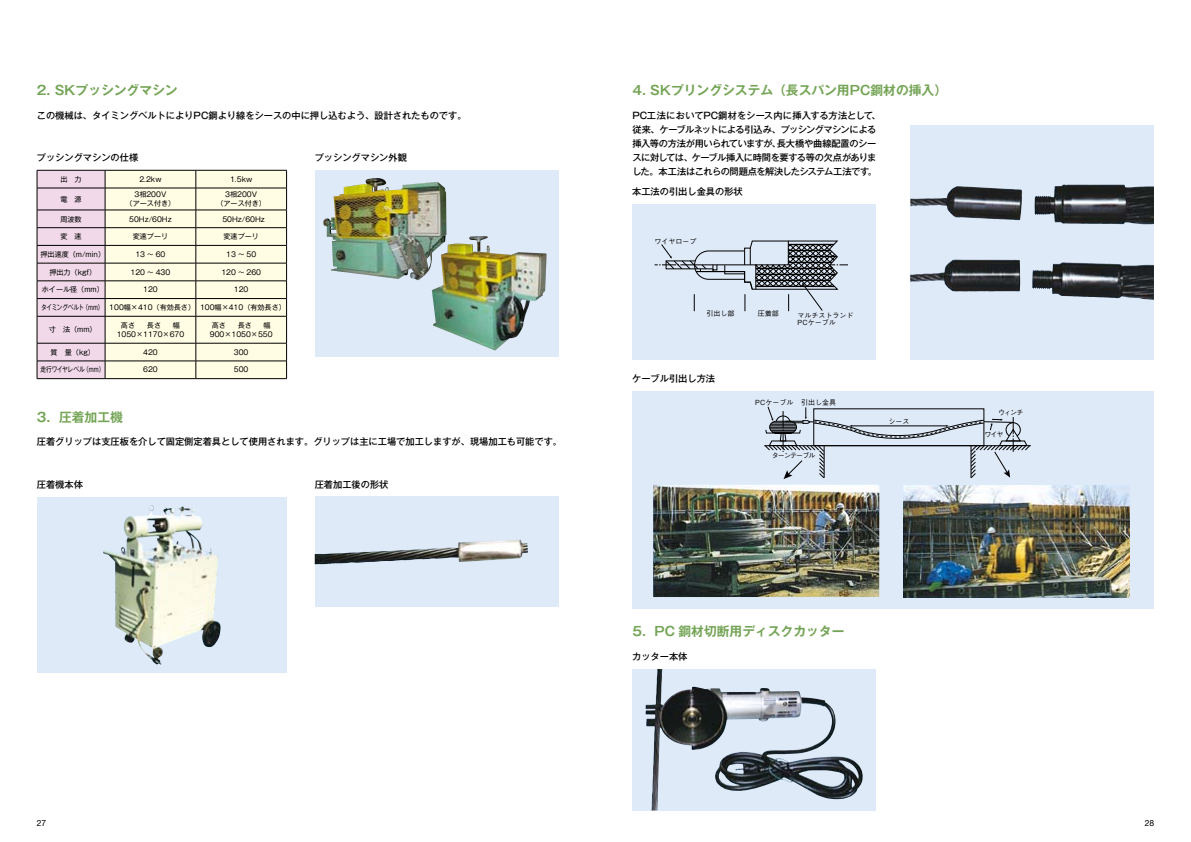
<style>
.page{position:relative;width:1191px;height:842px;background:#fff}
.page>*{position:absolute;margin:0;border:0;box-sizing:border-box;transform-origin:0 0}
.t1{font:700 12.8px "Gothic MB101 Pro De";color:#74a455}
.t2{font:500 9.2px "Gothic MB101 Pro";color:#000}
.t3{font:500 9.2px/14.2px "Gothic MB101 Pro";letter-spacing:-.04em;color:#000}
.t4{font:8.5px "Helvetica Neue LT Std";color:#000}
.t5{font:7.1px/9.2px "Gothic MB101 Pro";color:#000;text-align:center}
.t6{font:7.1px "Gothic MB101 Pro";color:#000;scale:.8 1}
.t7{font:7px/7px "Gothic BBB Pro Medium 90 pv RKSJ H";color:#000}
.t8{font:7px "Gothic BBB Pro Medium 90 pv RKSJ H";letter-spacing:-.125em;color:#000}
</style>
<div class="page">
<svg style="left:37px;top:170px;width:250px;height:208px;background:#eae3d6"></svg>
<hr style="left:37px;top:378px;width:68px;height:1px;background:#000">
<hr style="left:105px;top:378px;width:91px;height:1px;background:#000">
<hr style="left:196px;top:378px;width:91px;height:1px;background:#000">
<div style="left:37px;top:497px;width:250px;height:176px;background:#dfeaf8"></div>
<img style="left:103px;top:506px;width:118px;height:159px">
<div style="left:315px;top:170px;width:243px;height:187px;background:#dfeaf8"></div>
<div style="left:315px;top:497px;width:243px;height:110px;background:#dfeaf8"></div>
<img style="left:315px;top:540px;width:204px;height:24px">
<div style="left:632px;top:204px;width:244px;height:156px;background:#dfeaf8"></div>
<svg style="left:654px;top:240px;width:194px;height:71px"></svg>
<svg style="left:910px;top:125px;width:244px;height:235px;background:#bcc5d1"></svg>
<img style="left:1034px;top:185px;width:62px;height:39px">
<div style="left:632px;top:391px;width:522px;height:218px;background:#dfeaf8"></div>
<hr style="left:764px;top:445px;width:266px;height:1px;background:#000">
<svg style="left:765px;top:406px;width:265px;height:73px"></svg>
<svg style="left:632px;top:669px;width:244px;height:141px;background:#b9c3cf"></svg>
<img style="left:645px;top:669px;width:77px;height:141px">
<img style="left:653px;top:485px;width:226px;height:112px">
<img style="left:903px;top:485px;width:226px;height:112px">
<img style="left:323px;top:178px;width:123px;height:102px">
<img style="left:432px;top:236px;width:114px;height:115px">
<h1 class="t1" style="left:37px;top:79px;width:142px">2. SKプッシングマシン</h1>
<p class="t2" style="left:37px;top:107px;width:431px">この機械は、タイミングベルトによりPC鋼より線をシースの中に押し込むよう、設計されたものです。</p>
<p class="t2" style="left:37px;top:150px;width:103px">プッシングマシンの仕様</p>
<p class="t5" style="left:60px;top:174px;width:23px">出　力</p>
<p class="t5" style="left:139px;top:174px;width:24px">2.2kw</p>
<p class="t5" style="left:230px;top:174px;width:24px">1.5kw</p>
<p class="t5" style="left:60px;top:193px;width:23px">電　源</p>
<p class="t5" style="left:126px;top:189px;width:51px">3相200V<br>（アース付き）</p>
<p class="t5" style="left:216px;top:189px;width:51px">3相200V<br>（アース付き）</p>
<p class="t5" style="left:60px;top:213px;width:23px">周波数</p>
<p class="t5" style="left:129px;top:213px;width:44px">50Hz/60Hz</p>
<p class="t5" style="left:222px;top:213px;width:44px">50Hz/60Hz</p>
<p class="t5" style="left:60px;top:231px;width:23px">変　速</p>
<p class="t5" style="left:133px;top:231px;width:37px">変速プーリ</p>
<p class="t5" style="left:223px;top:231px;width:37px">変速プーリ</p>
<p class="t5" style="left:40px;top:249px;width:66px">押出速度（m/min）</p>
<p class="t5" style="left:135px;top:249px;width:32px">13 ～ 60</p>
<p class="t5" style="left:226px;top:249px;width:32px">13 ～ 50</p>
<p class="t5" style="left:49px;top:266px;width:48px">押出力（kgf）</p>
<p class="t5" style="left:131px;top:266px;width:41px">120 ～ 430</p>
<p class="t5" style="left:221px;top:266px;width:41px">120 ～ 260</p>
<p class="t5" style="left:42px;top:284px;width:63px">ホイール径（mm）</p>
<p class="t5" style="left:143px;top:284px;width:16px">120</p>
<p class="t5" style="left:234px;top:284px;width:16px">120</p>
<p class="t6" style="left:41px;top:301px;width:307px">タイミングベルト（mm） 100幅×410（有効長さ） 100幅×410（有効長さ）</p>
<p class="t5" style="left:49px;top:324px;width:49px">寸　法（mm）</p>
<p class="t5" style="left:117px;top:320px;width:69px">高さ 　 長さ 　幅<br>1050×1170×670</p>
<p class="t5" style="left:210px;top:320px;width:64px;text-align:left">高さ 　 長さ 　幅<br>900×1050×550</p>
<p class="t5" style="left:51px;top:346px;width:46px">質　量（kg）</p>
<p class="t5" style="left:143px;top:346px;width:16px">420</p>
<p class="t5" style="left:234px;top:346px;width:16px">300</p>
<p class="t6" style="left:40px;top:364px;width:82px">走行ワイヤレベル（mm）</p>
<p class="t5" style="left:143px;top:364px;width:16px">620</p>
<p class="t5" style="left:234px;top:364px;width:16px">500</p>
<h1 class="t1" style="left:37px;top:406px;width:87px">3. 圧着加工機</h1>
<p class="t2" style="left:315px;top:150px;width:94px">プッシングマシン外観</p>
<p class="t2" style="left:37px;top:434px;width:527px">圧着グリップは支圧板を介して固定側定着具として使用されます。グリップは主に工場で加工しますが、現場加工も可能です。</p>
<p class="t2" style="left:37px;top:477px;width:48px">圧着機本体</p>
<p class="t2" style="left:315px;top:477px;width:75px">圧着加工後の形状</p>
<h1 class="t1" style="left:632px;top:79px;width:316px">4. SKプリングシステム（長スパン用PC鋼材の挿入）</h1>
<p class="t3" style="left:632px;top:107px;width:250px">PC工法においてPC鋼材をシース内に挿入する方法として、従来、ケーブルネットによる引込み、プッシングマシンによる挿入等の方法が用いられていますが、長大橋や曲線配置のシースに対しては、ケーブル挿入に時間を要する等の欠点がありました。本工法はこれらの問題点を解決したシステム工法です。</p>
<p class="t2" style="left:632px;top:184px;width:112px">本工法の引出し金具の形状</p>
<p class="t7" style="left:654px;top:236px;width:43px">ワイヤロープ</p>
<p class="t7" style="left:706px;top:309px;width:29px">引出し部</p>
<p class="t7" style="left:758px;top:309px;width:22px">圧着部</p>
<p class="t7" style="left:797px;top:311px;width:57px">マルチストランド<br>PCケーブル</p>
<p class="t2" style="left:632px;top:371px;width:84px">ケーブル引出し方法</p>
<p class="t7" style="left:755px;top:398px;width:82px">PCケーブル 引出し金具</p>
<p class="t8" style="left:771px;top:450px;width:45px">ターンテーブル</p>
<p class="t7" style="left:888px;top:417px;width:22px">シース</p>
<p class="t7" style="left:998px;top:408px;width:27px">ウィンチ</p>
<p class="t7" style="left:984px;top:430px;width:21px">ワイヤ</p>
<h1 class="t1" style="left:632px;top:621px;width:214px">5. PC 鋼材切断用ディスクカッター</h1>
<p class="t2" style="left:632px;top:649px;width:57px">カッター本体</p>
<p class="t4" style="left:37px;top:818px;width:11px">27</p>
<p class="t4" style="left:1144px;top:818px;width:11px">28</p>
</div>
